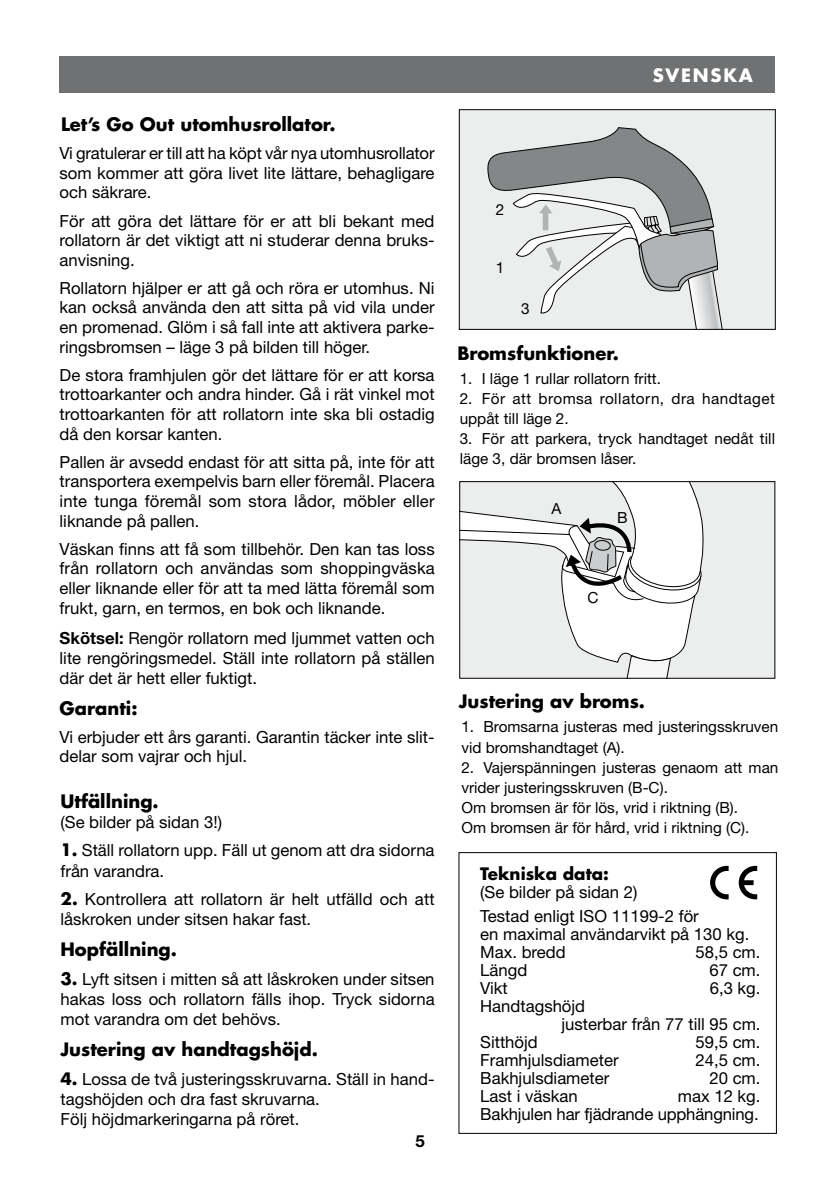
<style>
.page{position:relative;width:840px;height:1191px;background:#fff}
.page>*{position:absolute;margin:0;border:0;box-sizing:border-box;transform-origin:0 0}
.t1{font:700 18px "Futura";color:#000}
.t2{font:700 18px "Futura";color:#fff}
.t3{font:16.6px/19.6px "Helvetica Neue";color:#000;text-align:justify}
.t4{font:700 16.6px "Futura";color:#000}
.t5{font:700 16.6px "Helvetica Neue";color:#000}
.t6{font:15.4px/20px "Helvetica Neue";color:#000}
.t7{font:15.4px/20px "Helvetica Neue";letter-spacing:.03em;color:#000}
.s1{font-weight:700}
.s2{font-family:"Futura";font-weight:700}
</style>
<div class="page">
<div style="left:60px;top:56px;width:714px;height:37px;background:#707172"></div>
<svg style="left:710px;top:866px;width:18px;height:33px"></svg>
<svg style="left:738px;top:866px;width:18px;height:33px"></svg>
<div style="left:459px;top:110px;width:315px;height:219px;background:#eceded"></div>
<svg style="left:487px;top:127px;width:236px;height:201px"></svg>
<div style="left:458px;top:109px;width:317px;height:221px;border:1px solid #000"></div>
<div style="left:459px;top:481px;width:315px;height:197px;background:#eceded"></div>
<svg style="left:461px;top:483px;width:243px;height:194px"></svg>
<div style="left:459px;top:481px;width:316px;height:198px;border:1px solid #000"></div>
<p class="t1" style="left:61px;top:111px;width:276px">Let’s Go Out utomhusrollator.</p>
<p class="t3" style="left:60px;top:143px;width:376px">Vi gratulerar er till att ha köpt vår nya utomhusrollator som kommer att göra livet lite lättare, behagligare och säkrare.</p>
<p class="t3" style="left:60px;top:211px;width:376px">För att göra det lättare för er att bli bekant med rollatorn är det viktigt att ni studerar denna bruks&shy;anvisning.</p>
<p class="t3" style="left:60px;top:278px;width:376px">Rollatorn hjälper er att gå och röra er utomhus. Ni kan också använda den att sitta på vid vila under en promenad. Glöm i så fall inte att aktivera parke&shy;ringsbromsen – läge 3 på bilden till höger.</p>
<p class="t3" style="left:60px;top:365px;width:376px">De stora framhjulen gör det lättare för er att korsa trottoarkanter och andra hinder. Gå i rät vinkel mot trottoarkanten för att rollatorn inte ska bli ostadig då den korsar kanten.</p>
<p class="t3" style="left:60px;top:452px;width:376px">Pallen är avsedd endast för att sitta på, inte för att transportera exempelvis barn eller föremål. Placera inte tunga föremål som stora lådor, möbler eller liknande på pallen.</p>
<p class="t3" style="left:60px;top:539px;width:376px">Väskan finns att få som tillbehör. Den kan tas loss från rollatorn och användas som shoppingväska eller liknande eller för att ta med lätta föremål som frukt, garn, en termos, en bok och liknande.</p>
<p class="t3" style="left:60px;top:628px;width:376px"><span class="s1">Skötsel:</span> Rengör rollatorn med ljummet vatten och lite rengöringsmedel. Ställ inte rollatorn på ställen där det är hett eller fuktigt.</p>
<p class="t1" style="left:60px;top:695px;width:79px">Garanti:</p>
<p class="t3" style="left:60px;top:727px;width:376px">Vi erbjuder ett års garanti. Garantin täcker inte slit&shy;delar som vajrar och hjul.</p>
<p class="t1" style="left:60px;top:788px;width:100px">Utfällning.</p>
<p class="t3" style="left:60px;top:812px;width:163px">(Se bilder på sidan 3!)</p>
<p class="t3" style="left:60px;top:840px;width:375px"><span class="s2">1.</span> Ställ rollatorn upp. Fäll ut genom att dra sidorna från varandra.</p>
<p class="t3" style="left:60px;top:889px;width:375px"><span class="s2">2.</span> Kontrollera att rollatorn är helt utfälld och att låskroken under sitsen hakar fast.</p>
<p class="t1" style="left:60px;top:937px;width:118px">Hopfällning.</p>
<p class="t3" style="left:60px;top:968px;width:375px"><span class="s2">3.</span> Lyft sitsen i mitten så att låskroken under sitsen hakas loss och rollatorn fälls ihop. Tryck sidorna mot varandra om det behövs.</p>
<p class="t1" style="left:60px;top:1037px;width:259px">Justering av handtagshöjd.</p>
<p class="t3" style="left:60px;top:1068px;width:375px;text-align:left"><span class="s2">4.</span> Lossa de två justeringsskruvarna. Ställ in hand&shy;tagshöjden och dra fast skruvarna.<br>Följ höjdmarkeringarna på röret.</p>
<p class="t5" style="left:415px;top:1130px;width:11px">5</p>
<p class="t6" style="left:495px;top:199px;width:10px">2</p>
<p class="t6" style="left:495px;top:257px;width:10px">1</p>
<p class="t6" style="left:520px;top:298px;width:10px">3</p>
<p class="t2" style="left:652px;top:62px;width:102px">SVENSKA</p>
<p class="t1" style="left:457px;top:341px;width:163px">Bromsfunktioner.</p>
<p class="t6" style="left:459px;top:369px;width:203px">1. I läge 1 rullar rollatorn fritt.</p>
<p class="t7" style="left:459px;top:389px;width:316px">2. För att bromsa rollatorn, dra handtaget uppåt till läge 2.</p>
<p class="t6" style="left:459px;top:429px;width:316px">3. För att parkera, tryck handtaget nedåt till läge 3, där bromsen låser.</p>
<p class="t6" style="left:551px;top:498px;width:11px">A</p>
<p class="t6" style="left:616px;top:507px;width:12px">B</p>
<p class="t6" style="left:587px;top:587px;width:13px">C</p>
<p class="t1" style="left:458px;top:688px;width:188px">Justering av broms.</p>
<p class="t6" style="left:461px;top:717px;width:318px">1. Bromsarna justeras med justeringsskruven vid bromshandtaget (A).</p>
<p class="t6" style="left:461px;top:757px;width:318px">2. Vajerspänningen justeras genaom att man vrider justeringsskruven (B-C).<br>Om bromsen är för lös, vrid i riktning (B).<br>Om bromsen är för hård, vrid i riktning (C).</p>
<p class="t4" style="left:480px;top:862px;width:130px">Tekniska data:</p>
<p class="t3" style="left:480px;top:880px;width:220px;line-height:23.6px">(Se bilder på sidan 2)<br>Testad enligt ISO 11199-2 för</p>
<p class="t3" style="left:480px;top:924px;width:270px;line-height:18px">en maximal användarvikt på 130 kg.<br>Max. bredd</p>
<p class="t3" style="left:695px;top:942px;width:66px">58,5 cm.</p>
<p class="t3" style="left:480px;top:960px;width:49px">Längd</p>
<p class="t3" style="left:709px;top:960px;width:53px">67 cm.</p>
<p class="t3" style="left:480px;top:978px;width:29px">Vikt</p>
<p class="t3" style="left:709px;top:978px;width:52px">6,3 kg.</p>
<p class="t3" style="left:480px;top:996px;width:106px">Handtagshöjd</p>
<p class="t3" style="left:561px;top:1014px;width:200px">justerbar från 77 till 95 cm.</p>
<p class="t3" style="left:480px;top:1032px;width:59px">Sitthöjd</p>
<p class="t3" style="left:695px;top:1032px;width:66px">59,5 cm.</p>
<p class="t3" style="left:480px;top:1050px;width:140px">Framhjulsdiameter</p>
<p class="t3" style="left:695px;top:1050px;width:66px">24,5 cm.</p>
<p class="t3" style="left:480px;top:1068px;width:130px">Bakhjulsdiameter</p>
<p class="t3" style="left:709px;top:1068px;width:53px">20 cm.</p>
<p class="t3" style="left:480px;top:1086px;width:99px">Last i väskan</p>
<p class="t3" style="left:480px;top:1086px;width:281px;line-height:18px;text-align:right">max 12 kg.<br>Bakhjulen har fjädrande upphängning.</p>
</div>
